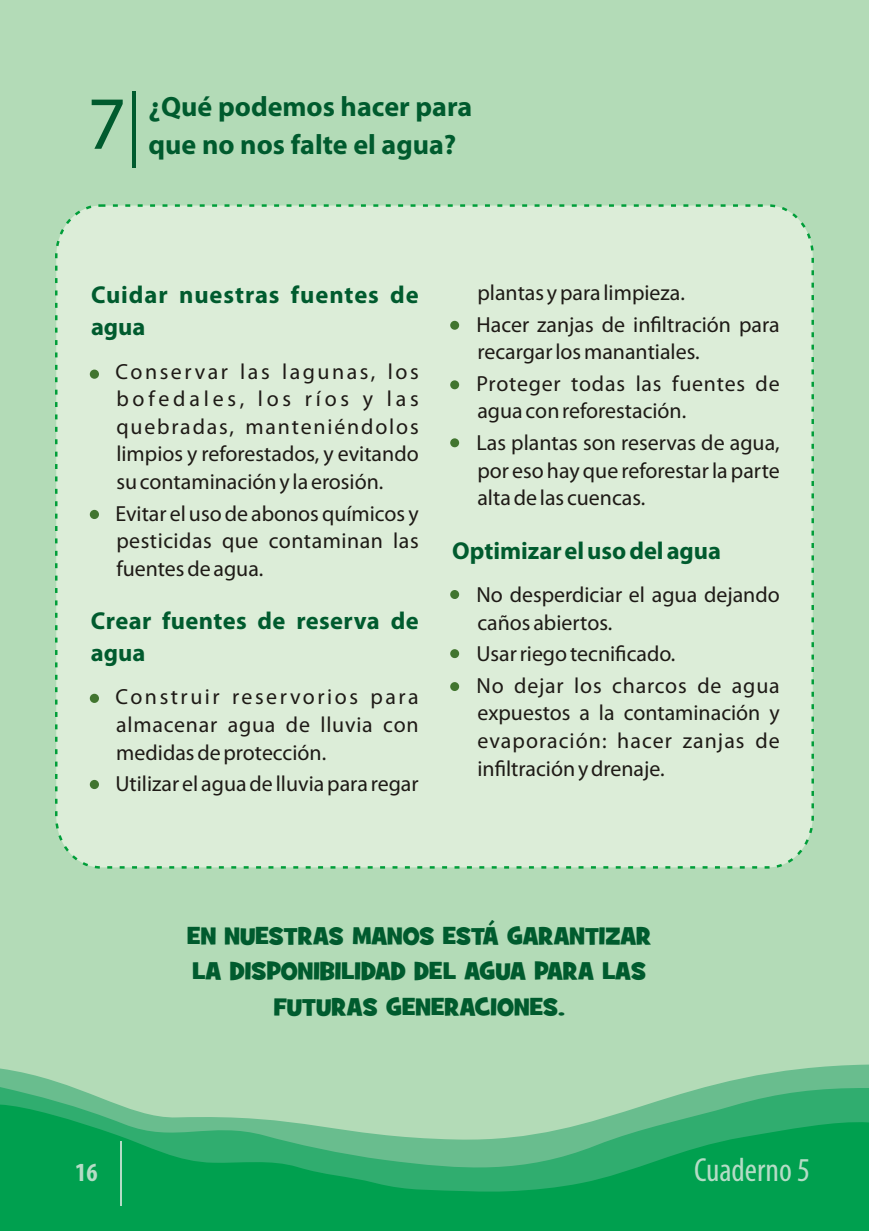
<style>
.page{position:relative;width:869px;height:1231px;background:#fff}
.page>*{position:absolute;margin:0;border:0;box-sizing:border-box;transform-origin:0 0}
.t1{font:75.6px "Myriad Pro";color:#005b2e}
.t2{font:condensed 33.43px "Myriad Pro";color:#b5dcc6}
.t3{font:700 28px "Myriad Pro";color:#005b2e}
.t4{font:700 condensed 26.25px "Myriad Pro";color:#b5dcc6}
.t5{font:24.5px/35.5px "Grilled Cheese BTN";color:#005b2e;text-align:center}
.t6{font:700 24.5px/31.8px "Myriad Pro";letter-spacing:.015em;color:#005b2e}
.t7{font:700 24.5px/31.8px "Myriad Pro";letter-spacing:.04em;color:#005b2e}
.t8{font:21.88px/27.7px "Myriad Pro";color:#1e1a16;text-align:justify}
.t9{font:21.88px/27.7px "Myriad Pro";letter-spacing:.025em;color:#1e1a16}
</style>
<div class="page">
<div style="left:0;top:0;width:868px;height:1230px;background:#b3dbb7"></div>
<svg style="left:0;top:1064px;width:868px;height:22px"></svg>
<svg style="left:0;top:1086px;width:868px;height:18px"></svg>
<svg style="left:0;top:1104px;width:868px;height:126px;background:#29ac67"></svg>
<div style="left:55px;top:204px;width:759px;height:665px;background:#dcedd8"></div>
<hr style="left:120px;top:1141px;width:2px;height:64px;background:#b5dcc6">
<hr style="left:132px;top:92px;width:4px;height:76px;background:#005b2e">
<div style="left:90px;top:369px;width:9px;height:10px;background:#41752f;border-radius:50%"></div>
<div style="left:90px;top:510px;width:9px;height:9px;background:#41752f;border-radius:50%"></div>
<div style="left:90px;top:779px;width:9px;height:10px;background:#41752f;border-radius:50%"></div>
<div style="left:450px;top:321px;width:9px;height:9px;background:#41752f;border-radius:50%"></div>
<div style="left:450px;top:380px;width:9px;height:9px;background:#41752f;border-radius:50%"></div>
<div style="left:450px;top:438px;width:9px;height:9px;background:#41752f;border-radius:50%"></div>
<div style="left:450px;top:590px;width:9px;height:9px;background:#41752f;border-radius:50%"></div>
<div style="left:450px;top:649px;width:9px;height:9px;background:#41752f;border-radius:50%"></div>
<div style="left:450px;top:682px;width:9px;height:9px;background:#41752f;border-radius:50%"></div>
<div style="left:90px;top:693px;width:9px;height:10px;background:#41752f;border-radius:50%"></div>
<h1 class="t1" style="left:87px;top:92px;width:40px">7</h1>
<p class="t3" style="left:148px;top:95px;width:325px">¿Qué podemos hacer para</p>
<p class="t3" style="left:148px;top:133px;width:309px">que no nos falte el agua?</p>
<p class="t7" style="left:91px;top:281px;width:329px">Cuidar nuestras fuentes de agua</p>
<p class="t8" style="left:116px;top:359px;width:304px;text-indent:-25px">• Conservar las lagunas, los bofedales, los ríos y las quebradas, manteniéndolos limpios y reforestados, y evitando su contaminación y la erosión.</p>
<p class="t8" style="left:116px;top:501px;width:304px;text-indent:-25px">• Evitar el uso de abonos químicos y pesticidas que contaminan las fuentes de agua.</p>
<p class="t6" style="left:91px;top:607px;width:329px">Crear fuentes de reserva de agua</p>
<p class="t8" style="left:116px;top:685px;width:304px;text-indent:-25px">• Construir reservorios para almacenar agua de lluvia con medidas de protección.</p>
<p class="t8" style="left:91px;top:771px;width:329px">• Utilizar el agua de lluvia para regar</p>
<p class="t8" style="left:477px;top:281px;width:209px">plantas y para limpieza.</p>
<p class="t8" style="left:477px;top:312px;width:304px;text-indent:-25px">• Hacer zanjas de infiltración para recargar los manantiales.</p>
<p class="t9" style="left:477px;top:371px;width:304px;text-indent:-25px">• Proteger todas las fuentes de agua con reforestación.</p>
<p class="t8" style="left:477px;top:430px;width:304px;text-indent:-25px">• Las plantas son reservas de agua, por eso hay que reforestar la parte alta de las cuencas.</p>
<p class="t6" style="left:452px;top:536px;width:270px">Optimizar el uso del agua</p>
<p class="t8" style="left:477px;top:582px;width:304px;text-indent:-25px">• No desperdiciar el agua dejando caños abiertos.</p>
<p class="t8" style="left:452px;top:641px;width:225px">• Usar riego tecnificado.</p>
<p class="t8" style="left:477px;top:673px;width:304px;text-indent:-25px">• No dejar los charcos de agua expuestos a la contaminación y evaporación: hacer zanjas de infiltración y drenaje.</p>
<p class="t5" style="left:187px;top:918px;width:465px">EN NUESTRAS MANOS ESTÁ GARANTIZAR<br>LA DISPONIBILIDAD DEL AGUA PARA LAS<br>FUTURAS GENERACIONES.</p>
<p class="t4" style="left:75px;top:1161px;width:24px">16</p>
<h2 class="t2" style="left:693px;top:1155px;width:117px">Cuaderno 5</h2>
</div>
